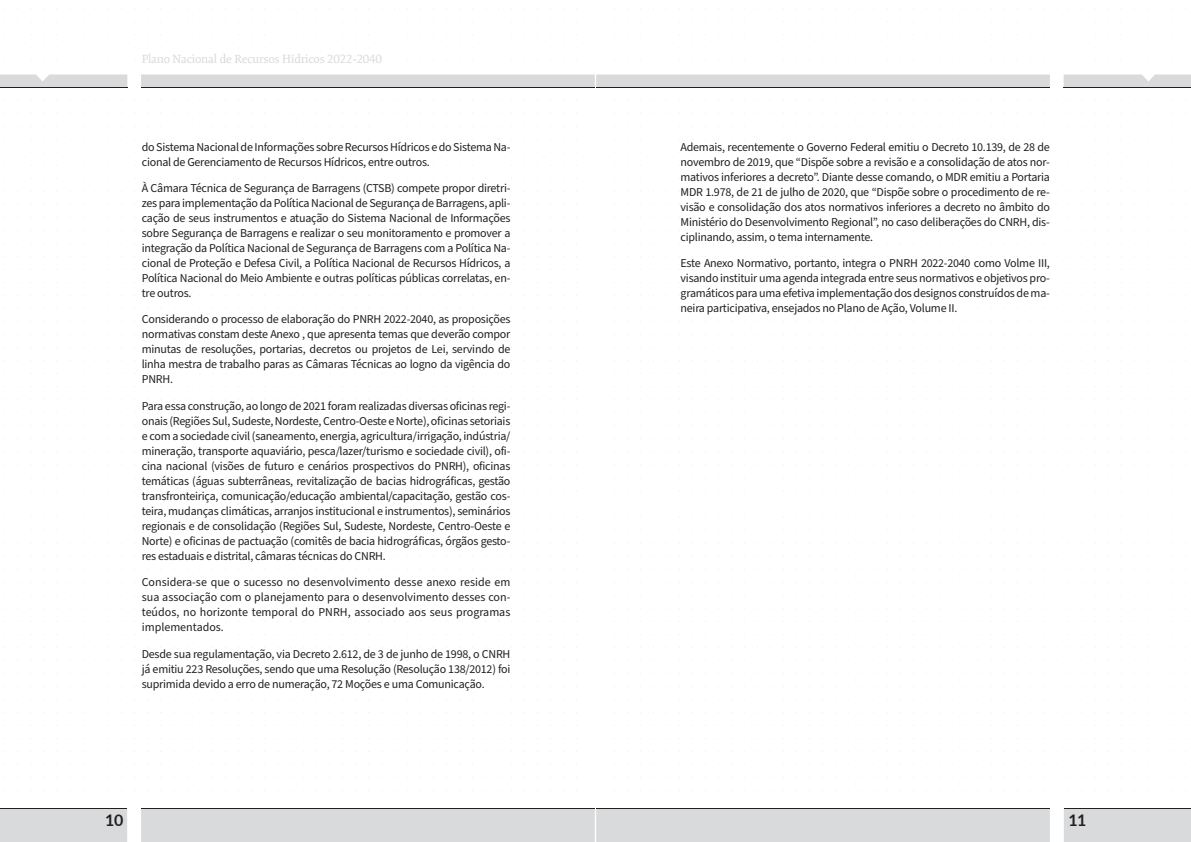
<style>
.page{position:relative;width:1191px;height:842px;background:#fff}
.page>*{position:absolute;margin:0;border:0;box-sizing:border-box;transform-origin:0 0}
.t1{font:700 16px "Lato";color:#231f20}
.t2{font:12px/15px "Source Sans Pro";letter-spacing:-.02em;color:#231f20;text-align:justify}
.t3{font:12px "Expo Serif Pro";letter-spacing:-.02em;color:#d8dadc}
</style>
<div class="page">
<div style="left:141px;top:809px;width:454px;height:33px;background:#d8dadc"></div>
<hr style="left:141px;top:808px;width:454px;height:1px;background:#231f20">
<div style="left:0;top:809px;width:127px;height:33px;background:#d8dadc"></div>
<hr style="left:0;top:808px;width:127px;height:1px;background:#231f20">
<svg style="left:0;top:74px;width:127px;height:13px;background:#dadcde"></svg>
<hr style="left:0;top:87px;width:127px;height:1px;background:#231f20">
<svg style="left:141px;top:74px;width:454px;height:13px;background:#d9dbdd"></svg>
<hr style="left:141px;top:87px;width:454px;height:1px;background:#231f20">
<div style="left:596px;top:809px;width:454px;height:33px;background:#d8dadc"></div>
<hr style="left:596px;top:808px;width:454px;height:1px;background:#231f20">
<div style="left:1064px;top:809px;width:127px;height:33px;background:#d8dadc"></div>
<hr style="left:1063px;top:808px;width:128px;height:1px;background:#231f20">
<svg style="left:1063px;top:74px;width:128px;height:13px;background:#dadcde"></svg>
<hr style="left:1063px;top:87px;width:128px;height:1px;background:#231f20">
<svg style="left:596px;top:74px;width:454px;height:13px;background:#d9dbdd"></svg>
<hr style="left:596px;top:87px;width:454px;height:1px;background:#231f20">
<p class="t3" style="left:142px;top:52px;width:242px">Plano Nacional de Recursos Hídricos 2022-2040</p>
<p class="t2" style="left:142px;top:140px;width:370px">do Sistema Nacional de Informações sobre Recursos Hídricos e do Sistema Na&shy;cional de Gerenciamento de Recursos Hídricos, entre outros.</p>
<p class="t2" style="left:142px;top:181px;width:370px">À Câmara Técnica de Segurança de Barragens (CTSB) compete propor diretri&shy;zes para implementação da Política Nacional de Segurança de Barragens, apli&shy;cação de seus instrumentos e atuação do Sistema Nacional de Informações sobre Segurança de Barragens e realizar o seu monitoramento e promover a integração da Política Nacional de Segurança de Barragens com a Política Na&shy;cional de Proteção e Defesa Civil, a Política Nacional de Recursos Hídricos, a Política Nacional do Meio Ambiente e outras políticas públicas correlatas, en&shy;tre outros.</p>
<p class="t2" style="left:142px;top:312px;width:370px">Considerando o processo de elaboração do PNRH 2022-2040, as proposições normativas constam deste Anexo , que apresenta temas que deverão compor minutas de resoluções, portarias, decretos ou projetos de Lei, servindo de linha mestra de trabalho paras as Câmaras Técnicas ao logno da vigência do PNRH.</p>
<p class="t2" style="left:142px;top:399px;width:370px">Para essa construção, ao longo de 2021 foram realizadas diversas oficinas regi&shy;onais (Regiões Sul, Sudeste, Nordeste, Centro-Oeste e Norte), oficinas setoriais e com a sociedade civil (saneamento, energia, agricultura/irrigação, indústria/ mineração, transporte aquaviário, pesca/lazer/turismo e sociedade civil), ofi&shy;cina nacional (visões de futuro e cenários prospectivos do PNRH), oficinas temáticas (águas subterrâneas, revitalização de bacias hidrográficas, gestão transfronteiriça, comunicação/educação ambiental/capacitação, gestão cos&shy;teira, mudanças climáticas, arranjos institucional e instrumentos), seminários regionais e de consolidação (Regiões Sul, Sudeste, Nordeste, Centro-Oeste e Norte) e oficinas de pactuação (comitês de bacia hidrográficas, órgãos gesto&shy;res estaduais e distrital, câmaras técnicas do CNRH.</p>
<p class="t2" style="left:142px;top:575px;width:370px">Considera-se que o sucesso no desenvolvimento desse anexo reside em sua associação com o planejamento para o desenvolvimento desses con&shy;teúdos, no horizonte temporal do PNRH, associado aos seus programas implementados.</p>
<p class="t2" style="left:142px;top:646px;width:370px">Desde sua regulamentação, via Decreto 2.612, de 3 de junho de 1998, o CNRH já emitiu 223 Resoluções, sendo que uma Resolução (Resolução 138/2012) foi suprimida devido a erro de numeração, 72 Moções e uma Comunicação.</p>
<p class="t2" style="left:680px;top:140px;width:371px">Ademais, recentemente o Governo Federal emitiu o Decreto 10.139, de 28 de novembro de 2019, que “Dispõe sobre a revisão e a consolidação de atos nor&shy;mativos inferiores a decreto”. Diante desse comando, o MDR emitiu a Portaria MDR 1.978, de 21 de julho de 2020, que “Dispõe sobre o procedimento de re&shy;visão e consolidação dos atos normativos inferiores a decreto no âmbito do Ministério do Desenvolvimento Regional”, no caso deliberações do CNRH, dis&shy;ciplinando, assim, o tema internamente.</p>
<p class="t2" style="left:680px;top:256px;width:371px">Este Anexo Normativo, portanto, integra o PNRH 2022-2040 como Volme III, visando instituir uma agenda integrada entre seus normativos e objetivos pro&shy;gramáticos para uma efetiva implementação dos designos construídos de ma&shy;neira participativa, ensejados no Plano de Ação, Volume II.</p>
<h1 class="t1" style="left:105px;top:808px;width:20px">10</h1>
<h1 class="t1" style="left:1068px;top:808px;width:20px">11</h1>
</div>
